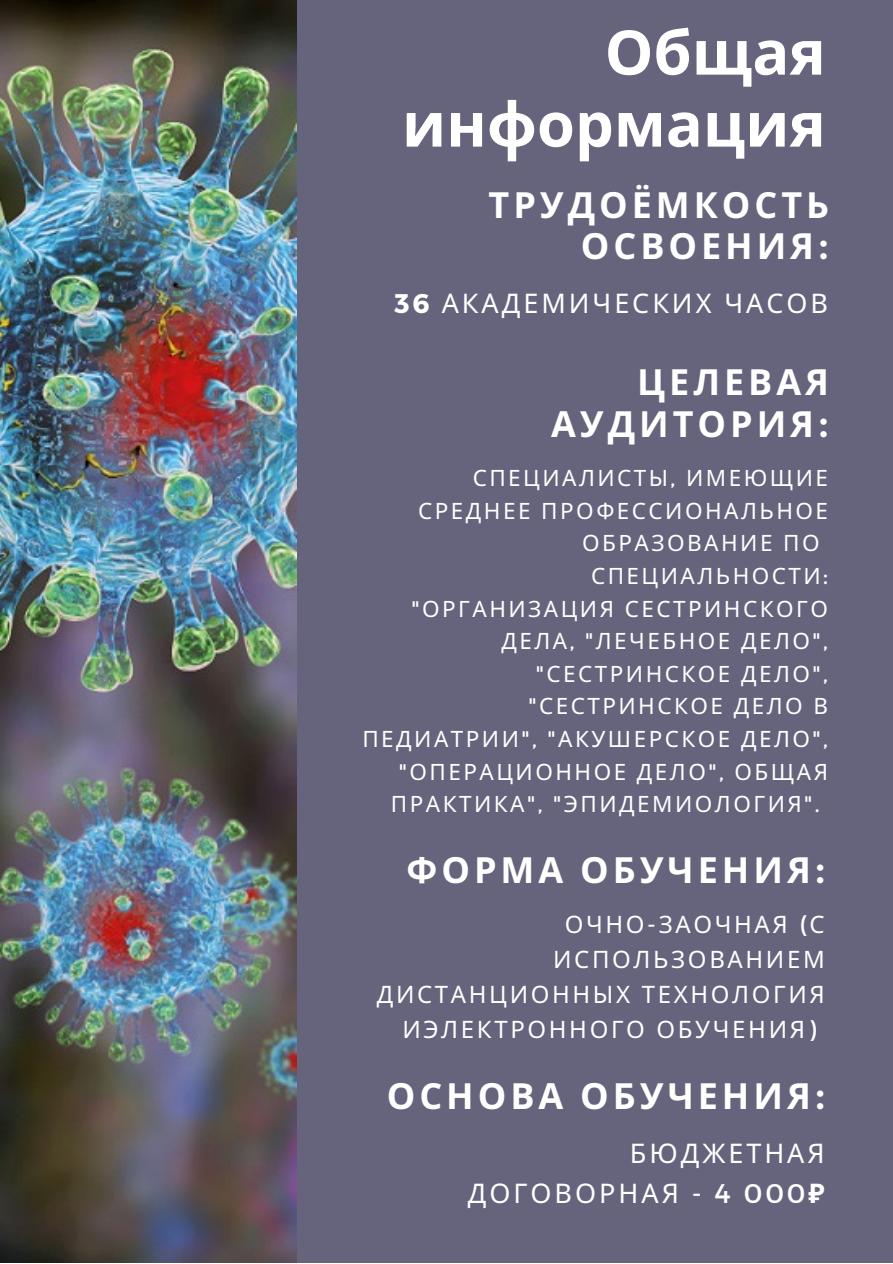
<style>
.page{position:relative;width:893px;height:1264px;background:#fff}
.page>*{position:absolute;margin:0;border:0;box-sizing:border-box;transform-origin:0 0}
.t1{font:700 61.5px/72px "Noto Sans";color:#fff;text-align:right}
.t2{font:700 36px/41.5px "Noto Sans";letter-spacing:.11em;color:#fff;text-align:right}
.t3{font:27px/39.3px "Noto Sans";letter-spacing:.11em;color:#fff;text-align:right}
.t4{font:24px "Noto Sans";letter-spacing:.11em;color:#fff}
.t5{font:22.5px "Noto Sans";letter-spacing:.11em;color:#fff}
.s1{font-family:"Glacial Indifference"}
.s2{font-family:"Montserrat";font-weight:700}
.s3{font-family:"Montserrat"}
.s4{font-weight:700}
</style>
<div class="page">
<div style="left:0;top:0;width:892px;height:1262px;background:#65647c"></div>
<img style="left:0;top:0;width:296px;height:1262px">
<h1 class="t1" style="left:402px;top:15px;width:425px">Общая информация</h1>
<h2 class="t2" style="left:488px;top:183px;width:342px">ТРУДОЁМКОСТЬ<br>ОСВОЕНИЯ<span class="s1">:</span></h2>
<p class="t3" style="left:394px;top:283px;width:435px"><span class="s2">36</span> АКАДЕМИЧЕСКИХ ЧАСОВ</p>
<h2 class="t2" style="left:551px;top:361px;width:279px">ЦЕЛЕВАЯ<br>АУДИТОРИЯ<span class="s1">:</span></h2>
<p class="t5" style="left:472px;top:462px;width:357px">СПЕЦИАЛИСТЫ<span class="s3">,</span> ИМЕЮЩИЕ</p>
<p class="t5" style="left:418px;top:495px;width:411px">СРЕДНЕЕ ПРОФЕССИОНАЛЬНОЕ</p>
<p class="t5" style="left:582px;top:527px;width:239px">ОБРАЗОВАНИЕ ПО</p>
<p class="t5" style="left:591px;top:560px;width:238px">СПЕЦИАЛЬНОСТИ<span class="s3">:</span></p>
<p class="t5" style="left:411px;top:592px;width:418px"><span class="s3">"</span>ОРГАНИЗАЦИЯ СЕСТРИНСКОГО</p>
<p class="t5" style="left:501px;top:625px;width:328px">ДЕЛА<span class="s3">, "</span>ЛЕЧЕБНОЕ ДЕЛО<span class="s3">",</span></p>
<p class="t5" style="left:536px;top:657px;width:294px"><span class="s3">"</span>СЕСТРИНСКОЕ ДЕЛО<span class="s3">",</span></p>
<p class="t5" style="left:528px;top:690px;width:301px"><span class="s3">"</span>СЕСТРИНСКОЕ ДЕЛО В</p>
<p class="t5" style="left:362px;top:723px;width:467px">ПЕДИАТРИИ<span class="s3">", "</span>АКУШЕРСКОЕ ДЕЛО<span class="s3">",</span></p>
<p class="t5" style="left:399px;top:755px;width:430px"><span class="s3">"</span>ОПЕРАЦИОННОЕ ДЕЛО<span class="s3">",</span> ОБЩАЯ</p>
<p class="t5" style="left:391px;top:788px;width:430px">ПРАКТИКА<span class="s3">", "</span>ЭПИДЕМИОЛОГИЯ<span class="s3">".</span></p>
<h2 class="t2" style="left:406px;top:848px;width:421px">ФОРМА ОБУЧЕНИЯ<span class="s1">:</span></h2>
<p class="t4" style="left:564px;top:907px;width:261px">ОЧНО<span class="s3">-</span>ЗАОЧНАЯ <span class="s3">(</span>С</p>
<p class="t4" style="left:553px;top:942px;width:273px">ИСПОЛЬЗОВАНИЕМ</p>
<p class="t4" style="left:377px;top:977px;width:449px">ДИСТАНЦИОННЫХ ТЕХНОЛОГИЯ</p>
<p class="t4" style="left:402px;top:1012px;width:415px">ИЭЛЕКТРОННОГО ОБУЧЕНИЯ<span class="s3">)</span></p>
<h2 class="t2" style="left:387px;top:1074px;width:440px">ОСНОВА ОБУЧЕНИЯ<span class="s1">:</span></h2>
<p class="t3" style="left:467px;top:1133px;width:358px">БЮДЖЕТНАЯ<br>ДОГОВОРНАЯ <span class="s3">- 4 000</span><span class="s4">₽</span></p>
</div>
